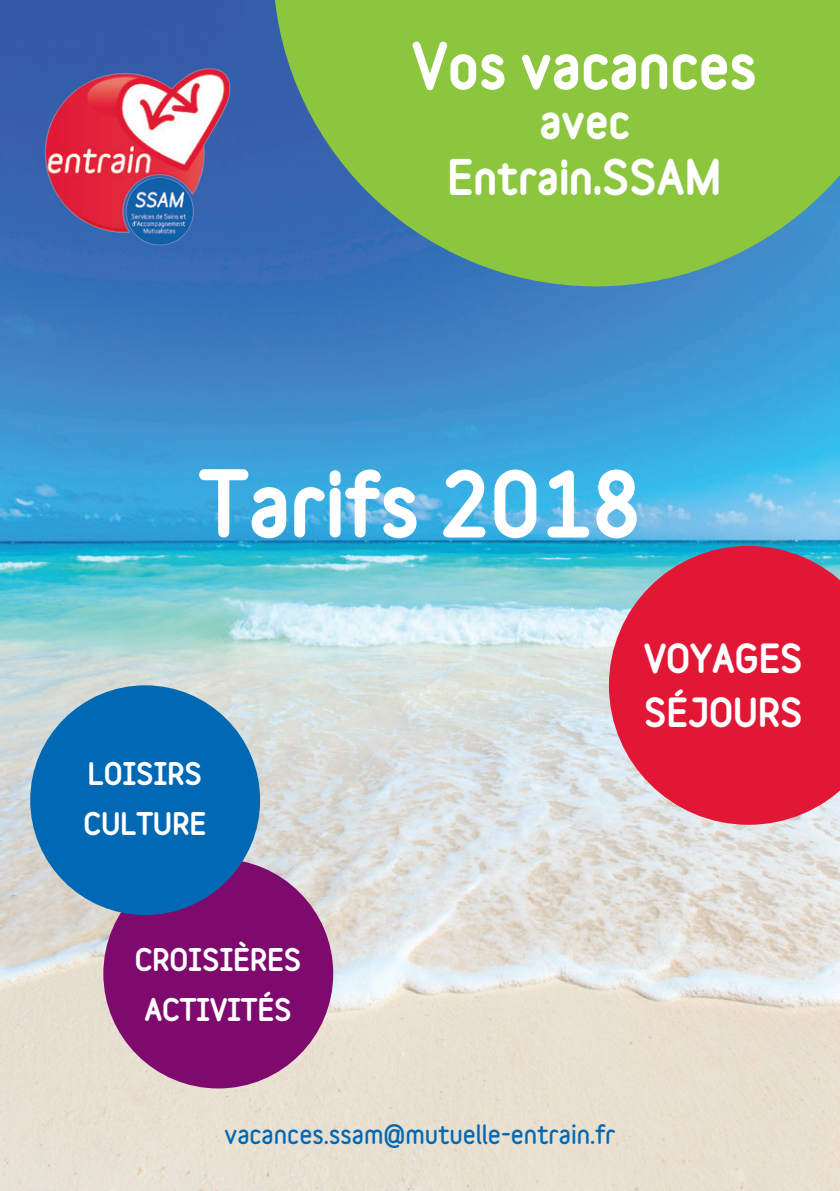
<style>
.page{position:relative;width:840px;height:1191px;background:#fff}
.page>*{position:absolute;margin:0;border:0;box-sizing:border-box;transform-origin:0 0}
.t1{font:900 83.4px "Variable";color:#fff}
.t2{font:900 58.2px "Variable";color:#fff}
.t3{font:900 44px/55.6px "Variable";color:#fff;text-align:center}
.t4{font:900 36px/54px "Variable";color:#fff}
.t5{font:900 28px/50px "Variable";color:#fff;text-align:center}
.t6{font:900 24px "Variable";color:#0168b3}
</style>
<div class="page">
<img style="left:0;top:0;width:839px;height:1191px">
<img style="left:35px;top:64px;width:198px;height:185px">
<svg style="left:273px;top:0;width:566px;height:286px;background:#7bb655"></svg>
<div style="left:103px;top:858px;width:230px;height:230px;background:#7e0a6d;border-radius:50%"></div>
<svg style="left:608px;top:546px;width:231px;height:278px;background:#d63551"></svg>
<div style="left:30px;top:685px;width:230px;height:230px;background:#0168b3;border-radius:50%"></div>
<h2 class="t2" style="left:412px;top:28px;width:346px">VOS VACANCES</h2>
<h3 class="t3" style="left:447px;top:93px;width:276px">AVEC<br>ENTRAIN.SSAM</h3>
<h1 class="t1" style="left:200px;top:450px;width:444px">TARIFS 2018</h1>
<p class="t5" style="left:84px;top:748px;width:121px;text-align:left">LOISIRS<br>CULTURE</p>
<h3 class="t4" style="left:644px;top:631px;width:155px">VOYAGES<br>SÉJOURS</h3>
<p class="t5" style="left:135px;top:933px;width:154px">CROISIÈRES<br>ACTIVITÉS</p>
<p class="t6" style="left:224px;top:1124px;width:392px">vacances.ssam@mutuelle-entrain.fr</p>
</div>
